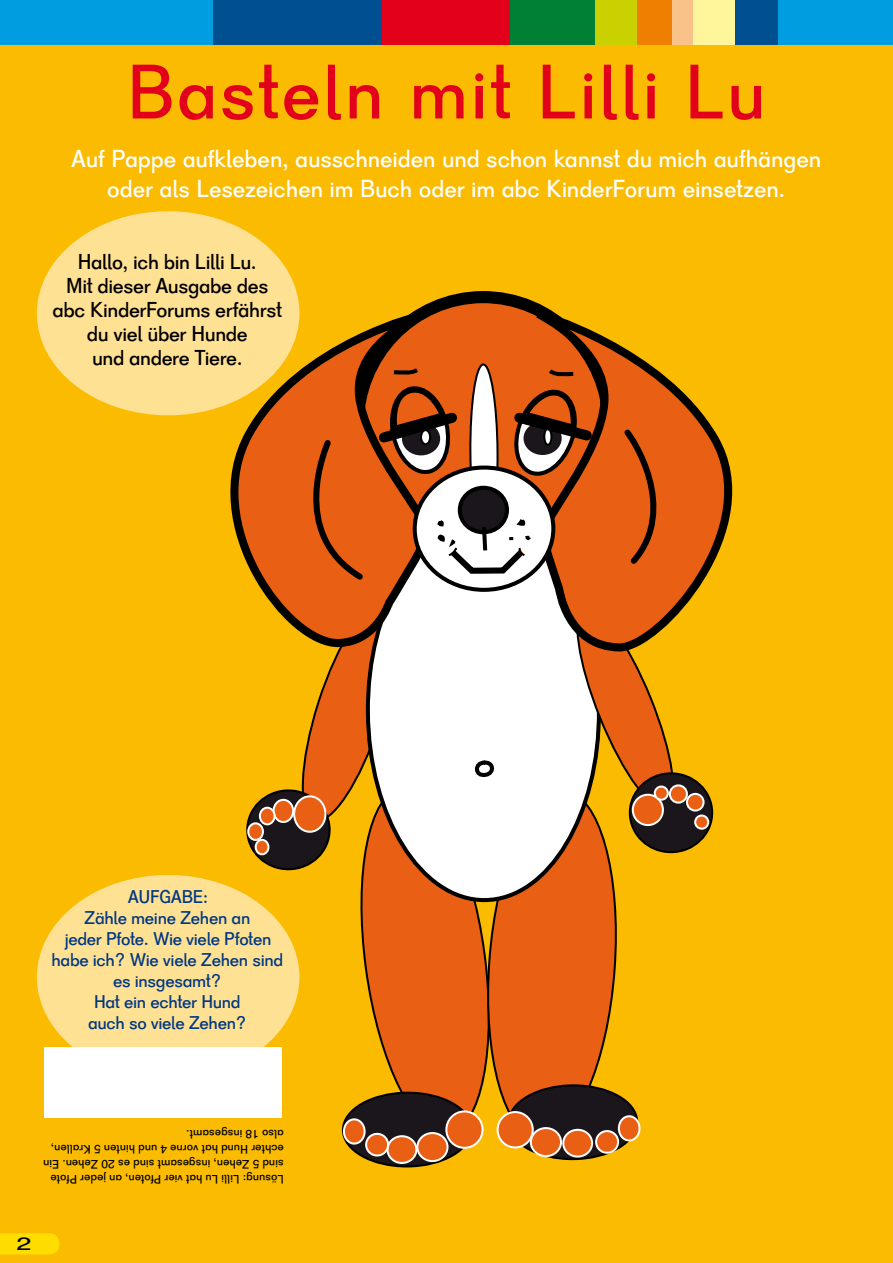
<style>
.page{position:relative;width:893px;height:1263px;background:#fabb00}
.page>*{position:absolute;margin:0;border:0;box-sizing:border-box;transform-origin:0 0}
.t1{font:75px "Schulbuch Bayern OT";letter-spacing:.03em;color:#e2001a}
.t2{font:24px/30px "Schulbuch Bayern OT";letter-spacing:-.01em;color:#fff;text-align:center}
.t3{font:21px/24px "Schulbuch Bayern OT";letter-spacing:-.02em;color:#000;text-align:center}
.t4{font:18px/21px "Schulbuch Bayern OT";letter-spacing:-.02em;color:#003882;text-align:center}
.t5{font:18px "Schulbuch Bayern OT";color:#000;scale:1.5 1}
.t6{font:12px/15px "Schulbuch Bayern OT";color:#000}
</style>
<div class="page">
<div style="left:37px;top:875px;width:262px;height:204px;background:#ffe194;border-radius:50%"></div>
<div style="left:37px;top:211px;width:262px;height:204px;background:#ffe194;border-radius:50%"></div>
<div style="left:44px;top:1047px;width:238px;height:71px;background:#fff"></div>
<svg style="left:423px;top:291px;width:117px;height:93px;background:#c8570f"></svg>
<svg style="left:301px;top:654px;width:61px;height:163px"></svg>
<div style="left:247px;top:790px;width:83px;height:79px;background:#1a161b;border-radius:50%"></div>
<div style="left:246px;top:789px;width:85px;height:81px;border:2px solid #000;border-radius:50%"></div>
<svg style="left:350px;top:781px;width:130px;height:338px"></svg>
<div style="left:343px;top:1092px;width:129px;height:75px;background:#1a161b;border-radius:50%"></div>
<div style="left:342px;top:1091px;width:131px;height:77px;border:2px solid #000;border-radius:50%"></div>
<svg style="left:480px;top:838px;width:144px;height:304px"></svg>
<svg style="left:362px;top:585px;width:242px;height:320px;background:#f1dacb"></svg>
<svg style="left:568px;top:657px;width:115px;height:157px"></svg>
<div style="left:630px;top:773px;width:82px;height:79px;background:#1a161b;border-radius:50%"></div>
<div style="left:629px;top:772px;width:84px;height:81px;border:2px solid #000;border-radius:50%"></div>
<div style="left:508px;top:1085px;width:129px;height:74px;background:#1a161b;border-radius:50%"></div>
<div style="left:507px;top:1084px;width:131px;height:76px;border:2px solid #000;border-radius:50%"></div>
<svg style="left:197px;top:306px;width:238px;height:348px"></svg>
<svg style="left:530px;top:304px;width:203px;height:353px"></svg>
<svg style="left:470px;top:364px;width:28px;height:176px"></svg>
<svg style="left:544px;top:365px;width:33px;height:13px"></svg>
<svg style="left:390px;top:364px;width:33px;height:12px"></svg>
<svg style="left:474px;top:759px;width:26px;height:18px"></svg>
<div style="left:446px;top:1111px;width:37px;height:37px;background:#e95f13;border-radius:50%"></div>
<div style="left:445px;top:1110px;width:39px;height:39px;border:2px solid #fff;border-radius:50%"></div>
<div style="left:531px;top:1128px;width:30px;height:28px;background:#e95f13;border-radius:50%"></div>
<div style="left:530px;top:1127px;width:32px;height:30px;border:2px solid #fff;border-radius:50%"></div>
<div style="left:387px;top:1136px;width:29px;height:27px;background:#e95f13;border-radius:50%"></div>
<div style="left:386px;top:1135px;width:31px;height:29px;border:2px solid #fff;border-radius:50%"></div>
<div style="left:366px;top:1134px;width:22px;height:21px;background:#e95f13;border-radius:50%"></div>
<div style="left:365px;top:1133px;width:24px;height:23px;border:2px solid #fff;border-radius:50%"></div>
<div style="left:344px;top:1119px;width:21px;height:24px;background:#e95f13;border-radius:50%"></div>
<div style="left:343px;top:1118px;width:23px;height:26px;border:2px solid #fff;border-radius:50%"></div>
<div style="left:498px;top:1112px;width:35px;height:35px;background:#e95f13;border-radius:50%"></div>
<div style="left:496px;top:1111px;width:38px;height:37px;border:2px solid #fff;border-radius:50%"></div>
<div style="left:294px;top:796px;width:32px;height:36px;background:#e95f13;border-radius:50%"></div>
<div style="left:293px;top:795px;width:34px;height:38px;border:2px solid #fff;border-radius:50%"></div>
<div style="left:273px;top:800px;width:20px;height:22px;background:#e95f13;border-radius:50%"></div>
<div style="left:272px;top:799px;width:22px;height:24px;border:2px solid #fff;border-radius:50%"></div>
<div style="left:260px;top:808px;width:15px;height:16px;background:#e95f13;border-radius:50%"></div>
<div style="left:259px;top:807px;width:17px;height:18px;border:2px solid #fff;border-radius:50%"></div>
<svg style="left:248px;top:823px;width:15px;height:17px"></svg>
<div style="left:247px;top:822px;width:17px;height:19px;border:2px solid #fff;border-radius:50%"></div>
<div style="left:256px;top:840px;width:12px;height:14px;background:#e95f13;border-radius:50%"></div>
<div style="left:255px;top:839px;width:14px;height:16px;border:2px solid #fff;border-radius:50%"></div>
<div style="left:633px;top:795px;width:30px;height:30px;background:#e95f13;border-radius:50%"></div>
<div style="left:632px;top:794px;width:32px;height:32px;border:2px solid #fff;border-radius:50%"></div>
<div style="left:655px;top:786px;width:13px;height:14px;background:#e95f13;border-radius:50%"></div>
<div style="left:654px;top:785px;width:15px;height:16px;border:2px solid #fff;border-radius:50%"></div>
<div style="left:670px;top:785px;width:17px;height:18px;background:#e95f13;border-radius:50%"></div>
<div style="left:669px;top:784px;width:19px;height:20px;border:2px solid #fff;border-radius:50%"></div>
<div style="left:687px;top:794px;width:17px;height:16px;background:#e95f13;border-radius:50%"></div>
<div style="left:686px;top:793px;width:19px;height:18px;border:2px solid #fff;border-radius:50%"></div>
<div style="left:695px;top:815px;width:13px;height:14px;background:#e95f13;border-radius:50%"></div>
<div style="left:694px;top:814px;width:15px;height:16px;border:2px solid #fff;border-radius:50%"></div>
<svg style="left:619px;top:424px;width:61px;height:145px;background:#d25511"></svg>
<svg style="left:287px;top:384px;width:312px;height:201px;background:#bd6f45"></svg>
<div style="left:417px;top:1133px;width:31px;height:28px;background:#e95f13;border-radius:50%"></div>
<div style="left:416px;top:1132px;width:33px;height:30px;border:2px solid #fff;border-radius:50%"></div>
<div style="left:563px;top:1130px;width:29px;height:26px;background:#e95f13;border-radius:50%"></div>
<div style="left:562px;top:1129px;width:31px;height:28px;border:2px solid #fff;border-radius:50%"></div>
<div style="left:596px;top:1131px;width:22px;height:22px;background:#e95f13;border-radius:50%"></div>
<div style="left:595px;top:1130px;width:24px;height:24px;border:2px solid #fff;border-radius:50%"></div>
<div style="left:619px;top:1116px;width:21px;height:24px;background:#e95f13;border-radius:50%"></div>
<div style="left:618px;top:1115px;width:23px;height:26px;border:2px solid #fff;border-radius:50%"></div>
<div style="left:213px;top:0;width:170px;height:45px;background:#005091"></div>
<div style="left:383px;top:0;width:127px;height:45px;background:#e2001a"></div>
<div style="left:510px;top:0;width:85px;height:45px;background:#008035"></div>
<div style="left:595px;top:0;width:43px;height:45px;background:#c9d200"></div>
<div style="left:638px;top:0;width:34px;height:45px;background:#ee7f00"></div>
<div style="left:672px;top:0;width:21px;height:45px;background:#f9c289"></div>
<div style="left:693px;top:0;width:43px;height:45px;background:#fff59b"></div>
<div style="left:736px;top:0;width:42px;height:45px;background:#005091"></div>
<div style="left:778px;top:0;width:115px;height:45px;background:#009ee0"></div>
<div style="left:0;top:0;width:213px;height:45px;background:#009ee0"></div>
<svg style="left:0;top:1233px;width:60px;height:21px"></svg>
<h1 class="t1" style="left:127px;top:48px;width:640px">Basteln mit Lilli Lu</h1>
<h2 class="t2" style="left:71px;top:144px;width:751px">Auf Pappe aufkleben, ausschneiden und schon kannst du mich aufhängen oder als Lesezeichen im Buch oder im abc KinderForum einsetzen.</h2>
<h3 class="t3" style="left:53px;top:250px;width:231px">Hallo, ich bin Lilli Lu.<br>Mit dieser Ausgabe des abc KinderForums erfährst du viel über Hunde<br>und andere Tiere.</h3>
<h3 class="t4" style="left:51px;top:887px;width:233px">AUFGABE:<br>Zähle meine Zehen an<br>jeder Pfote. Wie viele Pfoten habe ich? Wie viele Zehen sind es insgesamt?<br>Hat ein echter Hund<br>auch so viele Zehen?</h3>
<p class="t6" style="left:284px;top:1186px;width:242px;rotate:-180deg">Lösung: Lilli Lu hat vier Pfoten, an jeder Pfote sind 5 Zehen, insgesamt sind es 20 Zehen. Ein echter Hund hat vorne 4 und hinten 5 Krallen, also 18 insgesamt.</p>
<h3 class="t5" style="left:16px;top:1232px;width:12px">2</h3>
</div>
